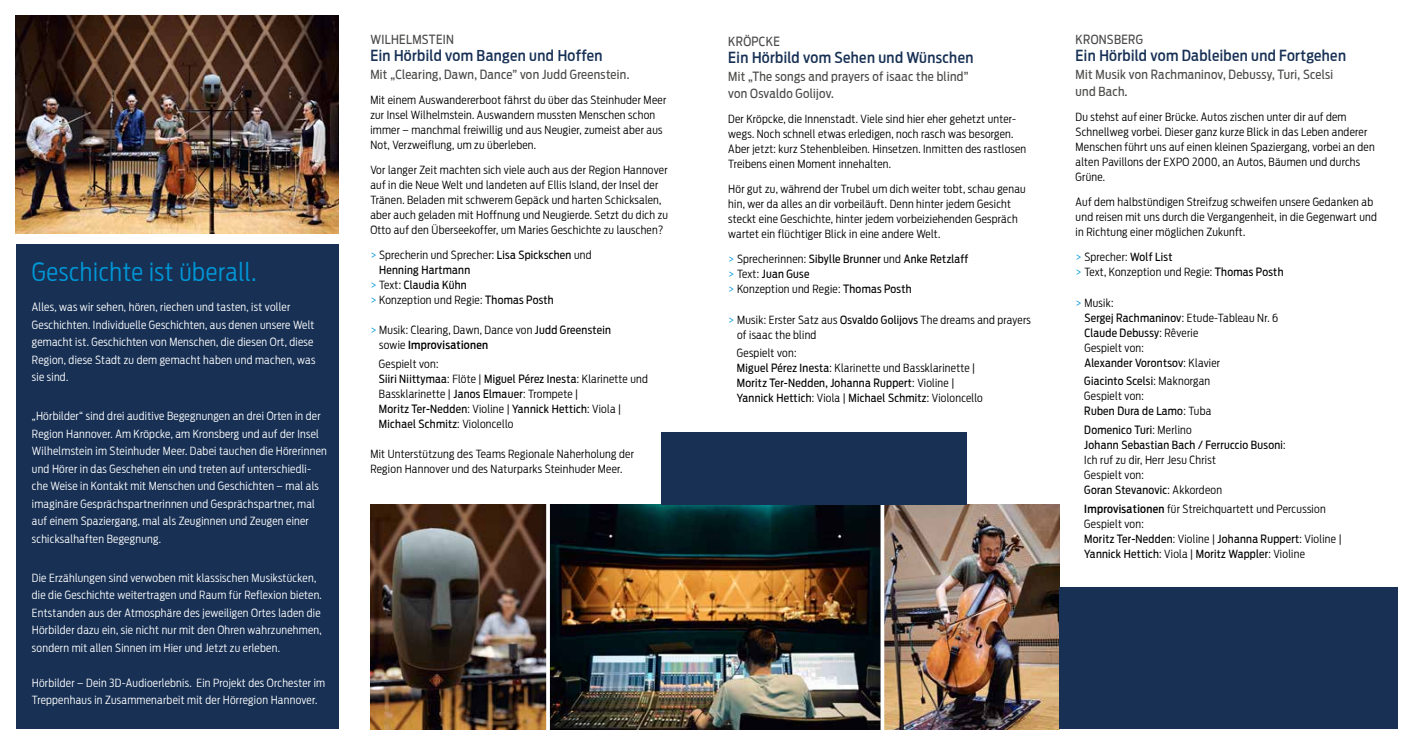
<style>
.page{position:relative;width:1414px;height:745px;background:#fff}
.page>*{position:absolute;margin:0;border:0;box-sizing:border-box;transform-origin:0 0}
.t1{font:300 25px "Antenna Cond";letter-spacing:.025em;color:#0096d6}
.t2{font:500 15px "Antenna Cond";letter-spacing:.025em;color:#173054}
.t3{font:12.5px/17.5px "Antenna Cond";letter-spacing:.025em;color:#4a4a49}
.t4{font:300 11.25px/15px "Antenna Cond";letter-spacing:.025em;color:#000}
.t5{font:300 11.25px/17.5px "Antenna Cond";letter-spacing:.025em;color:#fff}
.t6{font:11.25px/15px "Antenna Cond";letter-spacing:.025em;color:#000}
.s1{color:#0096d6}
.s2{font-weight:400}
.s3{font-weight:300;color:#0096d6}
.s4{font-weight:300}
.s5{font-weight:500}
.s6{font-weight:300;color:#000}
</style>
<div class="page">
<div style="left:16px;top:16px;width:322px;height:712px;background:#173054"></div>
<img style="left:16px;top:16px;width:322px;height:218px">
<img style="left:371px;top:504px;width:688px;height:224px">
<div style="left:1059px;top:586px;width:339px;height:142px;background:#173054"></div>
<div style="left:11px;top:234px;width:343px;height:9px;background:#fff"></div>
<svg style="left:546px;top:504px;width:4px;height:226px"></svg>
<svg style="left:880px;top:504px;width:4px;height:226px"></svg>
<div style="left:661px;top:431px;width:306px;height:73px;background:#173054"></div>
<h1 class="t1" style="left:32px;top:257px;width:226px">Geschichte ist überall.</h1>
<p class="t5" style="left:32px;top:298px;width:285px">Alles, was wir sehen, hören, riechen und tasten, ist voller Geschichten. Individuelle Geschichten, aus denen unsere Welt gemacht ist. Geschichten von Menschen, die diesen Ort, diese Region, diese Stadt zu dem gemacht haben und machen, was sie sind.</p>
<p class="t5" style="left:32px;top:407px;width:296px">„Hörbilder“ sind drei auditive Begegnungen an drei Orten in der Region Hannover. Am Kröpcke, am Kronsberg und auf der Insel Wilhelmstein im Steinhuder Meer. Dabei tauchen die Hörerinnen und Hörer in das Geschehen ein und treten auf unterschiedli&shy;che Weise in Kontakt mit Menschen und Geschichten – mal als imaginäre Gesprächspartnerinnen und Gesprächspartner, mal auf einem Spaziergang, mal als Zeuginnen und Zeugen einer schicksalhaften Begegnung.</p>
<p class="t5" style="left:32px;top:568px;width:291px">Die Erzählungen sind verwoben mit klassischen Musikstücken, die die Geschichte weitertragen und Raum für Reflexion bieten.<br>Entstanden aus der Atmosphäre des jeweiligen Ortes laden die Hörbilder dazu ein, sie nicht nur mit den Ohren wahrzunehmen, sondern mit allen Sinnen im Hier und Jetzt zu erleben.</p>
<p class="t5" style="left:32px;top:673px;width:295px">Hörbilder – Dein 3D-Audioerlebnis. Ein Projekt des Orchester im<br>Treppenhaus in Zusammenarbeit mit der Hörregion Hannover.</p>
<p class="t3" style="left:370px;top:30px;width:85px">WILHELMSTEIN</p>
<h2 class="t2" style="left:370px;top:47px;width:234px">Ein Hörbild vom Bangen und Hoffen</h2>
<p class="t3" style="left:370px;top:65px;width:261px">Mit „Clearing, Dawn, Dance” von Judd Greenstein.</p>
<p class="t4" style="left:370px;top:92px;width:297px">Mit einem Auswandererboot fährst du über das Steinhuder Meer zur Insel Wilhelmstein. Auswandern mussten Menschen schon immer – manchmal freiwillig und aus Neugier, zumeist aber aus Not, Verzweiflung, um zu überleben.</p>
<p class="t4" style="left:370px;top:162px;width:299px">Vor langer Zeit machten sich viele auch aus der Region Hannover auf in die Neue Welt und landeten auf Ellis Island, der Insel der Tränen. Beladen mit schwerem Gepäck und harten Schicksalen, aber auch geladen mit Hoffnung und Neugierde. Setzt du dich zu Otto auf den Überseekoffer, um Maries Geschichte zu lauschen?</p>
<p class="t4" style="left:370px;top:247px;width:223px"><span class="s1">&gt;</span> Sprecherin und Sprecher: <span class="s2">Lisa Spickschen</span> und</p>
<p class="t6" style="left:379px;top:262px;width:93px">Henning Hartmann</p>
<p class="t6" style="left:370px;top:277px;width:98px"><span class="s3">&gt;</span> <span class="s4">Text:</span> Claudia Kühn</p>
<p class="t4" style="left:370px;top:292px;width:185px"><span class="s1">&gt;</span> Konzeption und Regie: <span class="s2">Thomas Posth</span></p>
<p class="t4" style="left:379px;top:322px;width:233px;text-indent:-9px"><span class="s1">&gt;</span> Musik: Clearing, Dawn, Dance von <span class="s2">Judd Greenstein </span>sowie <span class="s5">Improvisationen</span></p>
<p class="t6" style="left:379px;top:356px;width:270px"><span class="s4">Gespielt von:<br></span>Siiri Niittymaa<span class="s4">: Flöte |</span> Miguel Pérez Inesta<span class="s4">: Klarinette und Bassklarinette |</span> Janos Elmauer<span class="s4">: Trompete |<br></span>Moritz Ter-Nedden<span class="s4">: Violine |</span> Yannick Hettich<span class="s4">: Viola | </span>Michael Schmitz<span class="s4">: Violoncello</span></p>
<p class="t4" style="left:370px;top:446px;width:265px">Mit Unterstützung des Teams Regionale Naherholung der<br>Region Hannover und des Naturparks Steinhuder Meer.</p>
<p class="t3" style="left:728px;top:32px;width:53px">KRÖPCKE</p>
<h2 class="t2" style="left:728px;top:49px;width:247px">Ein Hörbild vom Sehen und Wünschen</h2>
<p class="t3" style="left:728px;top:67px;width:242px">Mit „The songs and prayers of isaac the blind” von Osvaldo Golijov.</p>
<p class="t4" style="left:728px;top:112px;width:299px">Der Kröpcke, die Innenstadt. Viele sind hier eher gehetzt unter&shy;wegs. Noch schnell etwas erledigen, noch rasch was besorgen.<br>Aber jetzt: kurz Stehenbleiben. Hinsetzen. Inmitten des rastlosen Treibens einen Moment innehalten.</p>
<p class="t4" style="left:728px;top:182px;width:299px">Hör gut zu, während der Trubel um dich weiter tobt, schau genau hin, wer da alles an dir vorbeiläuft. Denn hinter jedem Gesicht steckt eine Geschichte, hinter jedem vorbeiziehenden Gespräch wartet ein flüchtiger Blick in eine andere Welt.</p>
<p class="t6" style="left:728px;top:252px;width:242px"><span class="s3">&gt;</span> <span class="s4">Sprecherinnen:</span> Sibylle Brunner <span class="s4">und</span> Anke Retzlaff <span class="s3">&gt;</span> <span class="s4">Text:</span> Juan Guse<br><span class="s3">&gt;</span> <span class="s4">Konzeption und Regie:</span> Thomas Posth</p>
<p class="t4" style="left:737px;top:312px;width:295px;text-indent:-9px"><span class="s1">&gt;</span> Musik: Erster Satz aus <span class="s2">Osvaldo Golijovs</span> The dreams and prayers of isaac the blind</p>
<p class="t6" style="left:737px;top:345px;width:247px"><span class="s4">Gespielt von:<br></span>Miguel Pérez Inesta<span class="s4">: Klarinette und Bassklarinette | </span>Moritz Ter-Nedden, Johanna Ruppert<span class="s4">: Violine | </span>Yannick Hettich<span class="s4">: Viola |</span> Michael Schmitz<span class="s4">: Violoncello</span></p>
<p class="t3" style="left:1075px;top:30px;width:69px">KRONSBERG</p>
<h2 class="t2" style="left:1075px;top:47px;width:272px">Ein Hörbild vom Dableiben und Fortgehen</h2>
<p class="t3" style="left:1075px;top:65px;width:259px">Mit Musik von Rachmaninov, Debussy, Turi, Scelsi und Bach<span class="s6">.</span></p>
<p class="t4" style="left:1075px;top:110px;width:301px">Du stehst auf einer Brücke. Autos zischen unter dir auf dem Schnellweg vorbei. Dieser ganz kurze Blick in das Leben anderer Menschen führt uns auf einen kleinen Spaziergang, vorbei an den alten Pavillons der EXPO 2000, an Autos, Bäumen und durchs Grüne.</p>
<p class="t4" style="left:1075px;top:195px;width:303px">Auf dem halbstündigen Streifzug schweifen unsere Gedanken ab und reisen mit uns durch die Vergangenheit, in die Gegenwart und in Richtung einer möglichen Zukunft.</p>
<p class="t4" style="left:1075px;top:250px;width:209px"><span class="s1">&gt;</span> Sprecher: <span class="s2">Wolf List<br></span><span class="s1">&gt;</span> Text, Konzeption und Regie: <span class="s2">Thomas Posth</span></p>
<p class="t4" style="left:1084px;top:295px;width:195px;text-indent:-9px"><span class="s1">&gt;</span> Musik:<br><span class="s2">Sergej Rachmaninov</span>: Etude-Tableau Nr. 6<br><span class="s2">Claude Debussy</span>: Rêverie<br>Gespielt von:<br><span class="s2">Alexander Vorontsov</span>: Klavier</p>
<p class="t6" style="left:1084px;top:373px;width:128px">Giacinto Scelsi<span class="s4">: Maknorgan<br>Gespielt von:<br></span>Ruben Dura de Lamo<span class="s4">: Tuba</span></p>
<p class="t6" style="left:1084px;top:422px;width:203px">Domenico Turi<span class="s4">: Merlino<br></span>Johann Sebastian Bach / Ferruccio Busoni<span class="s4">:<br>Ich ruf zu dir, Herr Jesu Christ<br>Gespielt von:<br></span>Goran Stevanovic<span class="s4">: Akkordeon</span></p>
<p class="t4" style="left:1084px;top:501px;width:259px"><span class="s5">Improvisationen</span> für Streichquartett und Percussion Gespielt von:<br><span class="s2">Moritz Ter-Nedden</span>: Violine | <span class="s2">Johanna Ruppert</span>: Violine | <span class="s2">Yannick Hettich</span>: Viola | <span class="s2">Moritz Wappler</span>: Violine</p>
</div>
